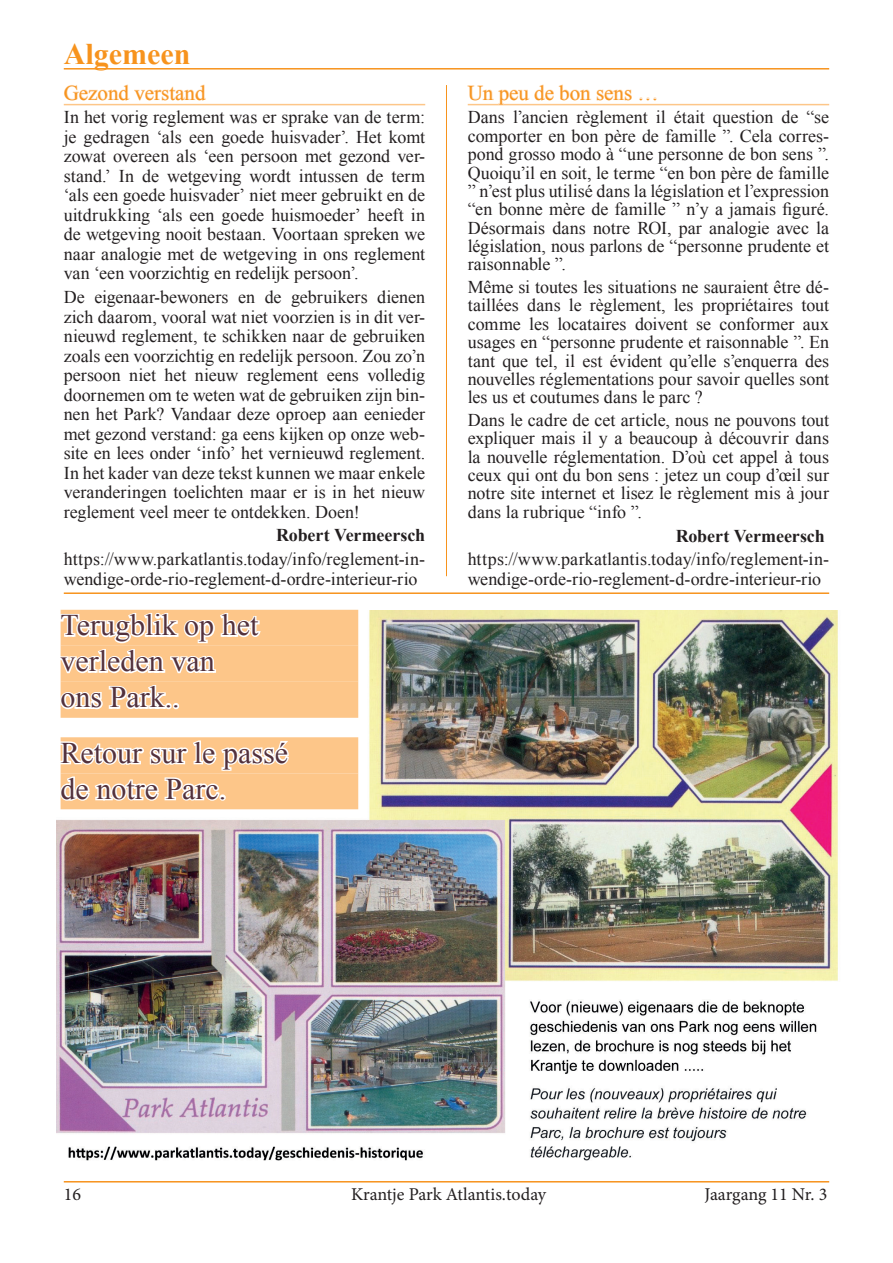
<style>
.page{position:relative;width:893px;height:1263px;background:#fff}
.page>*{position:absolute;margin:0;border:0;box-sizing:border-box;transform-origin:0 0}
.Titel_20{font:30px "Times New Roman";color:#53313c}
.t1{font:700 30px "Times New Roman";color:#f7931d}
.Kopje_klein{font:21px "Times New Roman";color:#f7931d}
.Broodtekst{font:18px/19.5px "Times New Roman";color:#231f20;text-align:justify}
.t2{font:18px "Minion Pro";letter-spacing:-.005em;color:#231f20}
.Broodtekst-2{font:700 18px "Times New Roman";letter-spacing:-.01em;color:#231f20}
</style>
<div class="page">
<hr style="left:64px;top:1181px;width:765px;height:1px;background:#f7931d">
<hr style="left:64px;top:68px;width:765px;height:2px;background:#f7931d">
<hr style="left:468px;top:104px;width:361px;height:1px;background:#fdc689">
<svg style="left:467px;top:84px;width:165px;height:21px"></svg>
<svg style="left:639px;top:97px;width:18px;height:4px"></svg>
<hr style="left:446px;top:85px;width:1px;height:491px;background:#f7931d">
<img style="left:57px;top:610px;width:781px;height:551px">
<div style="left:61px;top:614px;width:297px;height:198px;background:#fff"></div>
<div style="left:61px;top:610px;width:297px;height:36px;background:#fdc689"></div>
<div style="left:61px;top:646px;width:297px;height:36px;background:#fdc689"></div>
<div style="left:61px;top:682px;width:297px;height:36px;background:#fdc689"></div>
<div style="left:61px;top:737px;width:297px;height:36px;background:#fdc689"></div>
<div style="left:61px;top:773px;width:297px;height:36px;background:#fdc689"></div>
<svg style="left:57px;top:609px;width:206px;height:67px"></svg>
<svg style="left:58px;top:682px;width:122px;height:30px"></svg>
<svg style="left:58px;top:738px;width:233px;height:65px"></svg>
<hr style="left:64px;top:104px;width:361px;height:1px;background:#fdc689">
<svg style="left:64px;top:84px;width:142px;height:17px"></svg>
<hr style="left:64px;top:592px;width:765px;height:2px;background:#f7931d">
<p class="t1" style="left:64px;top:33px;width:128px">Algemeen</p>
<p class="Kopje_klein" style="left:64px;top:78px;width:143px">Gezond verstand</p>
<p class="Broodtekst" style="left:64px;top:107px;width:363px">In het vorig reglement was er sprake van de term: je gedragen ‘als een goede huisvader’. Het komt zowat overeen als ‘een persoon met gezond ver&shy;stand.’ In de wetgeving wordt intussen de term ‘als een goede huisvader’ niet meer gebruikt en de uitdrukking ‘als een goede huismoeder’ heeft in de wetgeving nooit bestaan. Voortaan spreken we naar analogie met de wetgeving in ons reglement van ‘een voorzichtig en redelijk persoon’.</p>
<p class="Broodtekst" style="left:64px;top:287px;width:363px">De eigenaar-bewoners en de gebruikers dienen zich daarom, vooral wat niet voorzien is in dit ver&shy;nieuwd reglement, te schikken naar de gebruiken zoals een voorzichtig en redelijk persoon. Zou zo’n persoon niet het nieuw reglement eens volledig doornemen om te weten wat de gebruiken zijn bin&shy;nen het Park? Vandaar deze oproep aan eenieder met gezond verstand: ga eens kijken op onze web&shy;site en lees onder ‘info’ het vernieuwd reglement.<br>In het kader van deze tekst kunnen we maar enkele veranderingen toelichten maar er is in het nieuw reglement veel meer te ontdekken. Doen!</p>
<p class="Broodtekst-2" style="left:276px;top:523px;width:150px">Robert Vermeersch</p>
<p class="Broodtekst" style="left:64px;top:549px;width:363px">https://www.parkatlantis.today/info/reglement-in&shy;wendige-orde-rio-reglement-d-ordre-interieur-rio</p>
<p class="Titel_20" style="left:61px;top:605px;width:199px">Terugblik op het</p>
<p class="Titel_20" style="left:61px;top:641px;width:156px">verleden van</p>
<p class="Titel_20" style="left:61px;top:677px;width:121px">ons Park..</p>
<p class="Titel_20" style="left:61px;top:733px;width:229px">Retour sur le passé</p>
<p class="Titel_20" style="left:61px;top:769px;width:167px">de notre Parc.</p>
<p class="Kopje_klein" style="left:468px;top:78px;width:192px">Un peu de bon sens …</p>
<p class="Broodtekst" style="left:468px;top:108px;width:363px;line-height:18.3px">Dans l’ancien règlement il était question de “se comporter en bon père de famille ”. Cela corres&shy;pond grosso modo à “une personne de bon sens ”.<br>Quoiqu’il en soit, le terme “en bon père de famille ” n’est plus utilisé dans la législation et l’expression “en bonne mère de famille ” n’y a jamais figuré.<br>Désormais dans notre ROI, par analogie avec la législation, nous parlons de “personne prudente et raisonnable ”.</p>
<p class="Broodtekst" style="left:468px;top:278px;width:363px;line-height:18.3px">Même si toutes les situations ne sauraient être dé&shy;taillées dans le règlement, les propriétaires tout comme les locataires doivent se conformer aux usages en “personne prudente et raisonnable ”. En tant que tel, il est évident qu’elle s’enquerra des nouvelles réglementations pour savoir quelles sont les us et coutumes dans le parc ?</p>
<p class="Broodtekst" style="left:468px;top:410px;width:363px;line-height:18.5px">Dans le cadre de cet article, nous ne pouvons tout expliquer mais il y a beaucoup à découvrir dans la nouvelle réglementation. D’où cet appel à tous ceux qui ont du bon sens : jetez un coup d’œil sur notre site internet et lisez le règlement mis à jour dans la rubrique “info ”.</p>
<p class="Broodtekst-2" style="left:676px;top:523px;width:150px">Robert Vermeersch</p>
<p class="Broodtekst" style="left:468px;top:549px;width:363px">https://www.parkatlantis.today/info/reglement-in&shy;wendige-orde-rio-reglement-d-ordre-interieur-rio</p>
<p class="t2" style="left:64px;top:1182px;width:19px">16</p>
<p class="t2" style="left:351px;top:1182px;width:197px">Krantje Park Atlantis.today</p>
<p class="t2" style="left:705px;top:1182px;width:124px">Jaargang 11 Nr. 3</p>
</div>
